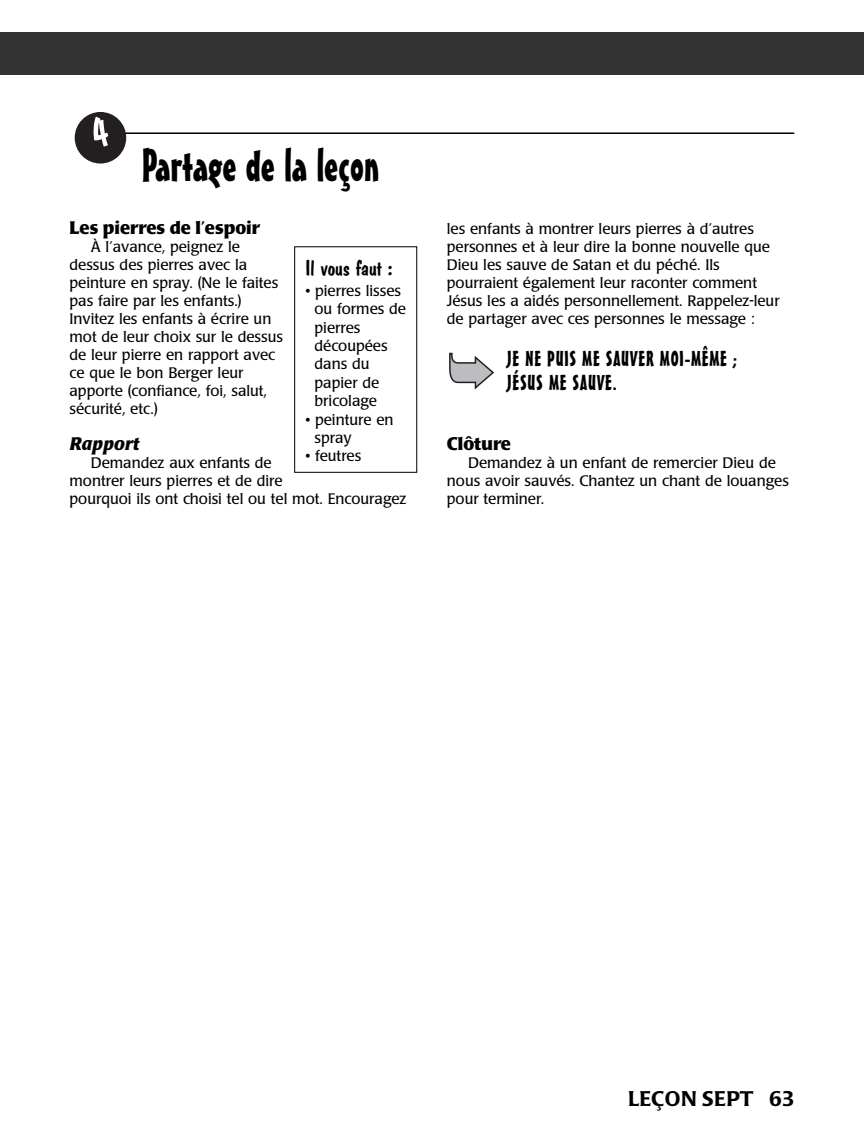
<style>
.page{position:relative;width:864px;height:1148px;background:#fff}
.page>*{position:absolute;margin:0;border:0;box-sizing:border-box;transform-origin:0 0}
.t1{font:45px "Mister Earl BT";color:#000}
.t2{font:21px/24px "Mister Earl BT";letter-spacing:.04em;color:#000}
.t3{font:21px "Dom Casual D";color:#000;scale:1.05 1}
.t4{font:500 21px "Poppl Laudatio";letter-spacing:.01em;color:#000}
.t5{font:700 18px "Poppl Laudatio";color:#000}
.t6{font:italic 700 18px "Poppl Laudatio";color:#000}
.t7{font:15px/18px "Poppl Laudatio";color:#000}
</style>
<div class="page">
<hr style="left:124px;top:132px;width:670px;height:2px;background:#000">
<svg style="left:449px;top:353px;width:45px;height:36px"></svg>
<div style="left:294px;top:246px;width:123px;height:226px;border:1px solid #000"></div>
<div style="left:0;top:32px;width:864px;height:42px;background:#333"></div>
<svg style="left:75px;top:112px;width:51px;height:51px"></svg>
<h1 class="t1" style="left:142px;top:148px;width:239px">Partage de la leçon</h1>
<p class="t5" style="left:70px;top:221px;width:192px">Les pierres de l’espoir</p>
<p class="t7" style="left:70px;top:239px;width:215px;text-indent:21px">À l’avance, peignez le dessus des pierres avec la peinture en spray. (Ne le faites pas faire par les enfants.)<br>Invitez les enfants à écrire un mot de leur choix sur le dessus de leur pierre en rapport avec ce que le bon Berger leur apporte (confiance, foi, salut, sécurité, etc.)</p>
<p class="t6" style="left:70px;top:437px;width:71px">Rapport</p>
<p class="t7" style="left:70px;top:455px;width:338px;text-indent:21px">Demandez aux enfants de<br>montrer leurs pierres et de dire<br>pourquoi ils ont choisi tel ou tel mot. Encouragez</p>
<h2 class="t3" style="left:306px;top:255px;width:84px">Il vous faut :</h2>
<p class="t7" style="left:315px;top:283px;width:93px;text-indent:-9px">• pierres lisses ou formes de pierres découpées dans du papier de bricolage</p>
<p class="t7" style="left:315px;top:411px;width:81px;text-indent:-9px">• peinture en spray</p>
<p class="t7" style="left:306px;top:448px;width:57px">• feutres</p>
<p class="t7" style="left:447px;top:221px;width:334px">les enfants à montrer leurs pierres à d’autres personnes et à leur dire la bonne nouvelle que Dieu les sauve de Satan et du péché. Ils pourraient également leur raconter comment Jésus les a aidés personnellement. Rappelez-leur de partager avec ces personnes le message :</p>
<h2 class="t2" style="left:507px;top:348px;width:232px">JE NE PUIS ME SAUVER MOI-MÊME ;<br>JÉSUS ME SAUVE.</h2>
<p class="t5" style="left:447px;top:437px;width:66px">Clôture</p>
<p class="t7" style="left:447px;top:455px;width:344px;text-indent:21px">Demandez à un enfant de remercier Dieu de nous avoir sauvés. Chantez un chant de louanges pour terminer.</p>
<h2 class="t4" style="left:628px;top:1090px;width:168px">LEÇON SEPT 63</h2>
</div>
